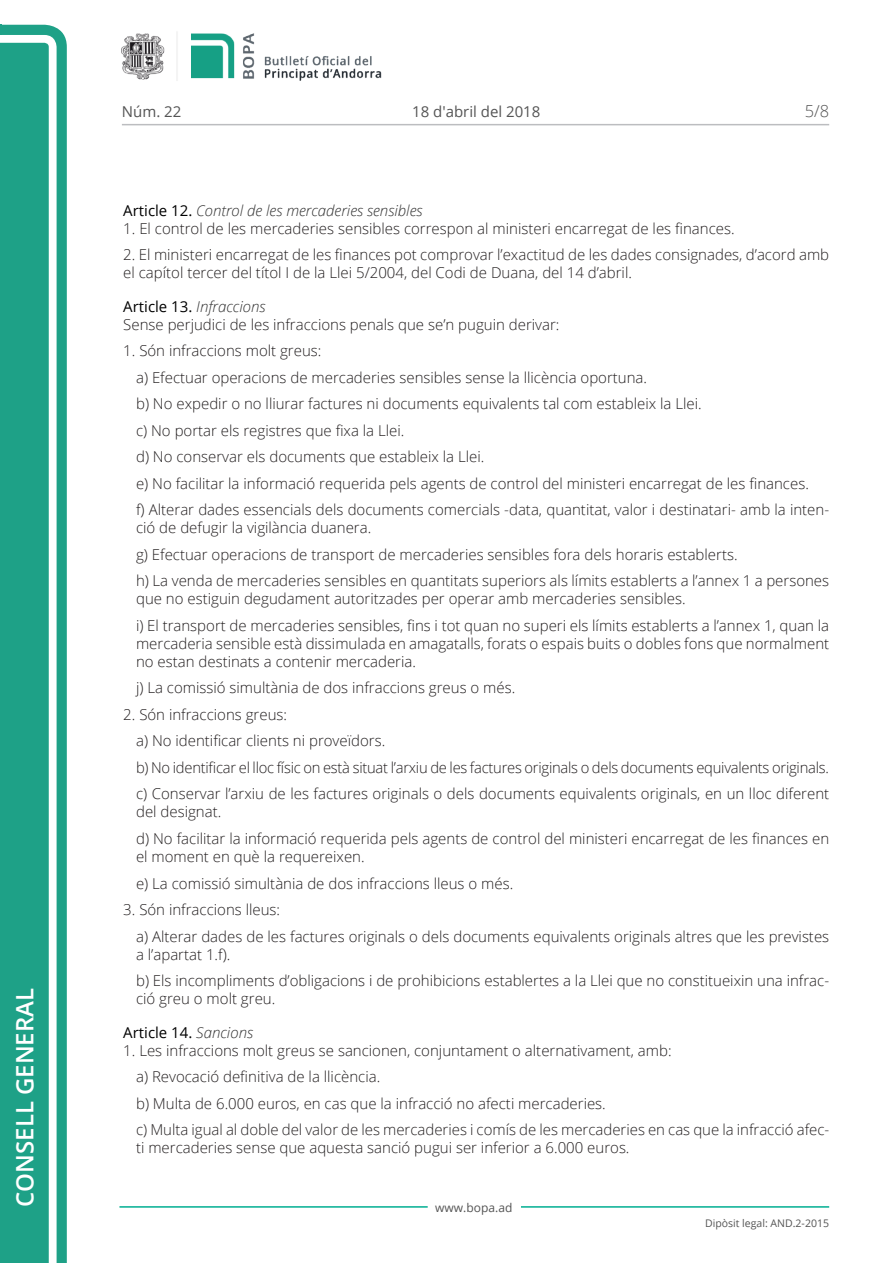
<style>
.page{position:relative;width:893px;height:1263px;background:#fff}
.page>*{position:absolute;margin:0;border:0;box-sizing:border-box;transform-origin:0 0}
.t1{font:600 24px "Open Sans";color:#fff}
.t2{font:300 16.5px "Open Sans";color:#545454}
.Body_text_i{font:300 15px/18px "Open Sans";color:#231f20}
.Body_text{font:300 15px/18px "Open Sans";color:#231f20}
.Titol_7{font:italic 300 15px "Open Sans";color:#303030}
.t3{font:15px "Open Sans";color:#545454}
.Titol_7-2{font:15px "Open Sans";color:#000}
.t4{font:12px "Open Sans";color:#545454}
.t5{font:10.5px "Open Sans";color:#545454}
.s1{font-weight:400;font-style:normal;color:#000}
.s2{font-weight:300;font-style:italic;color:#303030}
</style>
<div class="page">
<svg style="left:0;top:25px;width:67px;height:1238px;fill:#1ea187"></svg>
<div style="left:0;top:43px;width:49px;height:1220px;background:#1ea187"></div>
<img style="left:122px;top:32px;width:260px;height:49px">
<hr style="left:119px;top:1206px;width:309px;height:2px;background:#00ae91">
<hr style="left:521px;top:1206px;width:308px;height:2px;background:#00ae91">
<hr style="left:122px;top:124px;width:707px;height:1px;background:#bcbdc0">
<h1 class="t1" style="left:8px;top:1207px;width:220px;rotate:-90deg">Consell General</h1>
<p class="t3" style="left:122px;top:102px;width:61px">Núm. 22</p>
<p class="t3" style="left:412px;top:102px;width:130px">18 d'abril del 2018</p>
<p class="t2" style="left:805px;top:100px;width:26px">5/8</p>
<p class="Titol_7" style="left:123px;top:200px;width:301px"><span class="s1">Article 12.</span> Control de les mercaderies sensibles</p>
<p class="Body_text" style="left:123px;top:219px;width:613px">1. El control de les mercaderies sensibles correspon al ministeri encarregat de les finances.</p>
<p class="Body_text" style="left:123px;top:245px;width:707px">2. El ministeri encarregat de les finances pot comprovar l’exactitud de les dades consignades, d’acord amb el capítol tercer del títol I de la Llei 5/2004, del Codi de Duana, del 14 d’abril.</p>
<p class="Titol_7" style="left:123px;top:296px;width:144px"><span class="s1">Article 13.</span> Infraccions</p>
<p class="Body_text" style="left:123px;top:315px;width:438px">Sense perjudici de les infraccions penals que se’n puguin derivar:</p>
<p class="Body_text" style="left:123px;top:341px;width:200px">1. Són infraccions molt greus:</p>
<p class="Body_text_i" style="left:136px;top:368px;width:513px">a) Efectuar operacions de mercaderies sensibles sense la llicència oportuna.</p>
<p class="Body_text_i" style="left:136px;top:395px;width:567px">b) No expedir o no lliurar factures ni documents equivalents tal com estableix la Llei.</p>
<p class="Body_text_i" style="left:136px;top:421px;width:270px">c) No portar els registres que fixa la Llei.</p>
<p class="Body_text_i" style="left:136px;top:448px;width:350px">d) No conservar els documents que estableix la Llei.</p>
<p class="Body_text_i" style="left:136px;top:474px;width:674px">e) No facilitar la informació requerida pels agents de control del ministeri encarregat de les finances.</p>
<p class="Body_text_i" style="left:136px;top:501px;width:695px">f) Alterar dades essencials dels documents comercials -data, quantitat, valor i destinatari- amb la inten&shy;ció de defugir la vigilància duanera.</p>
<p class="Body_text_i" style="left:136px;top:545px;width:603px">g) Efectuar operacions de transport de mercaderies sensibles fora dels horaris establerts.</p>
<p class="Body_text_i" style="left:136px;top:572px;width:695px">h) La venda de mercaderies sensibles en quantitats superiors als límits establerts a l’annex 1 a persones que no estiguin degudament autoritzades per operar amb mercaderies sensibles.</p>
<p class="Body_text_i" style="left:136px;top:616px;width:695px;text-align:justify">i) El transport de mercaderies sensibles, fins i tot quan no superi els límits establerts a l’annex 1, quan la mercaderia sensible està dissimulada en amagatalls, forats o espais buits o dobles fons que normalment no estan destinats a contenir mercaderia.</p>
<p class="Body_text_i" style="left:136px;top:679px;width:381px">j) La comissió simultània de dos infraccions greus o més.</p>
<p class="Body_text" style="left:123px;top:705px;width:165px">2. Són infraccions greus:</p>
<p class="Body_text_i" style="left:136px;top:732px;width:251px">a) No identificar clients ni proveïdors.</p>
<p class="Body_text_i" style="left:136px;top:758px;width:694px">b) No identificar el lloc físic on està situat l’arxiu de les factures originals o dels documents equivalents originals.</p>
<p class="Body_text_i" style="left:136px;top:785px;width:695px">c) Conservar l’arxiu de les factures originals o dels documents equivalents originals, en un lloc diferent del designat.</p>
<p class="Body_text_i" style="left:136px;top:829px;width:695px">d) No facilitar la informació requerida pels agents de control del ministeri encarregat de les finances en el moment en què la requereixen.</p>
<p class="Body_text_i" style="left:136px;top:874px;width:379px">e) La comissió simultània de dos infraccions lleus o més.</p>
<p class="Body_text" style="left:123px;top:900px;width:158px">3. Són infraccions lleus:</p>
<p class="Body_text_i" style="left:136px;top:927px;width:695px">a) Alterar dades de les factures originals o dels documents equivalents originals altres que les previstes a l’apartat 1.f).</p>
<p class="Body_text_i" style="left:136px;top:971px;width:695px">b) Els incompliments d’obligacions i de prohibicions establertes a la Llei que no constitueixin una infrac&shy;ció greu o molt greu.</p>
<p class="Titol_7-2" style="left:123px;top:1022px;width:131px">Article 14. <span class="s2">Sancions</span></p>
<p class="Body_text" style="left:123px;top:1041px;width:550px">1. Les infraccions molt greus se sancionen, conjuntament o alternativament, amb:</p>
<p class="Body_text_i" style="left:136px;top:1067px;width:246px">a) Revocació definitiva de la llicència.</p>
<p class="Body_text_i" style="left:136px;top:1094px;width:471px">b) Multa de 6.000 euros, en cas que la infracció no afecti mercaderies.</p>
<p class="Body_text_i" style="left:136px;top:1120px;width:695px">c) Multa igual al doble del valor de les mercaderies i comís de les mercaderies en cas que la infracció afec&shy;ti mercaderies sense que aquesta sanció pugui ser inferior a 6.000 euros.</p>
<p class="t4" style="left:435px;top:1199px;width:79px">www.bopa.ad</p>
<p class="t5" style="left:705px;top:1216px;width:125px">Dipòsit legal: AND.2-2015</p>
</div>
